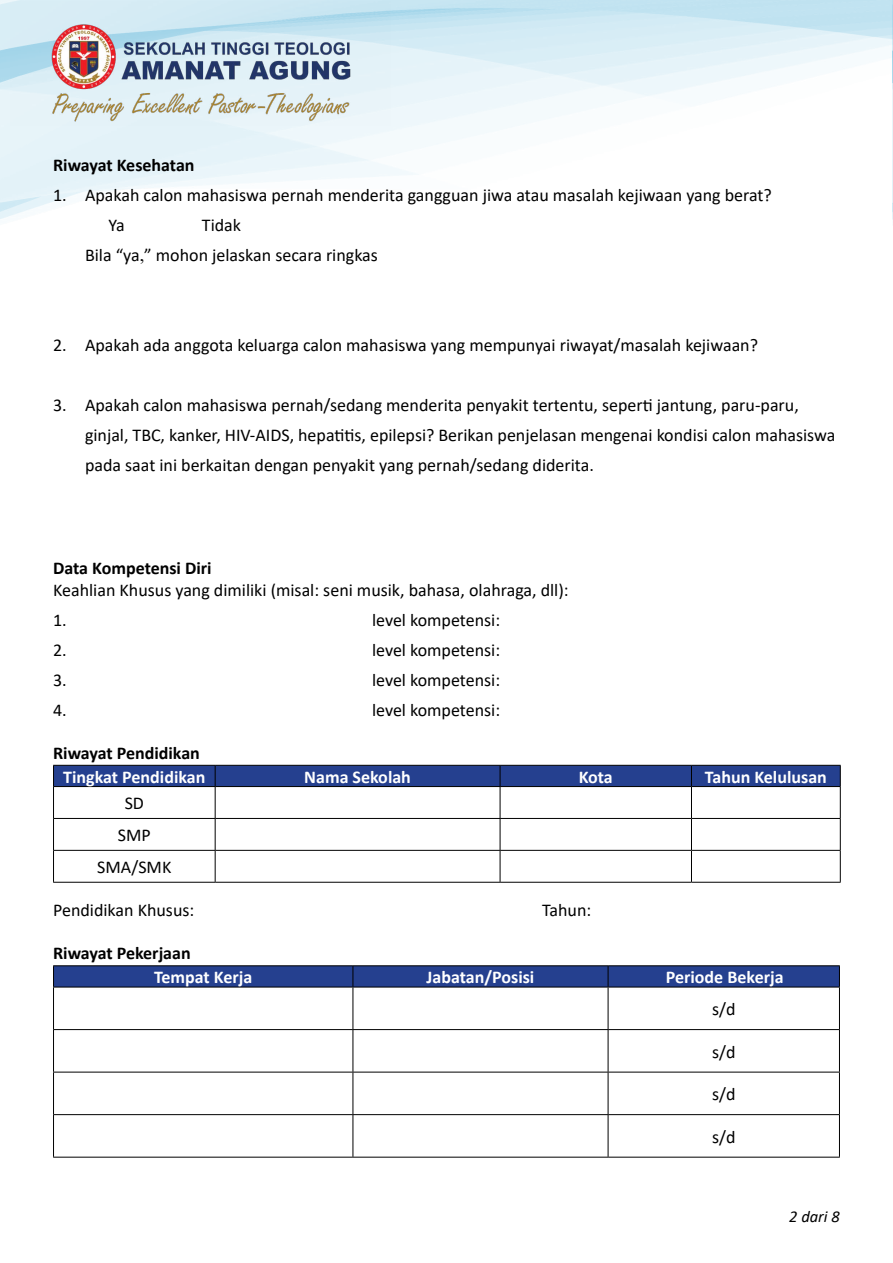
<style>
.page{position:relative;width:893px;height:1263px;background:#fff}
.page>*{position:absolute;margin:0;border:0;box-sizing:border-box;transform-origin:0 0}
.t1{font:18px/30px "Calibri";color:#000}
.t2{font:700 18px "Calibri";color:#fff}
.t3{font:700 18px "Calibri";color:#000}
.t4{font:italic 16.5px "Calibri";color:#000}
.s1{font-family:"Times New Roman"}
</style>
<div class="page">
<img style="left:0;top:0;width:893px;height:1157px">
<img style="left:10px;top:1px;width:381px;height:124px">
<hr style="left:53px;top:786px;width:162px;height:1px;background:#000">
<hr style="left:215px;top:786px;width:285px;height:1px;background:#000">
<hr style="left:500px;top:786px;width:191px;height:1px;background:#000">
<hr style="left:691px;top:786px;width:150px;height:1px;background:#000">
<hr style="left:53px;top:818px;width:162px;height:1px;background:#000">
<hr style="left:215px;top:818px;width:285px;height:1px;background:#000">
<hr style="left:500px;top:818px;width:191px;height:1px;background:#000">
<hr style="left:691px;top:818px;width:150px;height:1px;background:#000">
<hr style="left:53px;top:850px;width:162px;height:1px;background:#000">
<hr style="left:215px;top:850px;width:285px;height:1px;background:#000">
<hr style="left:500px;top:850px;width:191px;height:1px;background:#000">
<hr style="left:691px;top:850px;width:150px;height:1px;background:#000">
<hr style="left:53px;top:882px;width:162px;height:1px;background:#000">
<hr style="left:215px;top:882px;width:285px;height:1px;background:#000">
<hr style="left:500px;top:882px;width:191px;height:1px;background:#000">
<hr style="left:691px;top:882px;width:150px;height:1px;background:#000">
<hr style="left:53px;top:787px;width:1px;height:31px;background:#000">
<hr style="left:53px;top:819px;width:1px;height:31px;background:#000">
<hr style="left:53px;top:851px;width:1px;height:31px;background:#000">
<div style="left:53px;top:765px;width:788px;height:21px;background:#25408f"></div>
<hr style="left:215px;top:787px;width:1px;height:31px;background:#000">
<hr style="left:500px;top:787px;width:1px;height:31px;background:#000">
<hr style="left:691px;top:787px;width:1px;height:31px;background:#000">
<hr style="left:840px;top:787px;width:1px;height:31px;background:#000">
<hr style="left:215px;top:819px;width:1px;height:31px;background:#000">
<hr style="left:500px;top:819px;width:1px;height:31px;background:#000">
<hr style="left:691px;top:819px;width:1px;height:31px;background:#000">
<hr style="left:840px;top:819px;width:1px;height:31px;background:#000">
<hr style="left:215px;top:851px;width:1px;height:31px;background:#000">
<hr style="left:500px;top:851px;width:1px;height:31px;background:#000">
<hr style="left:691px;top:851px;width:1px;height:31px;background:#000">
<hr style="left:840px;top:851px;width:1px;height:31px;background:#000">
<hr style="left:53px;top:965px;width:300px;height:1px;background:#000">
<hr style="left:353px;top:965px;width:255px;height:1px;background:#000">
<hr style="left:608px;top:965px;width:232px;height:1px;background:#000">
<hr style="left:53px;top:987px;width:300px;height:1px;background:#000">
<hr style="left:353px;top:987px;width:255px;height:1px;background:#000">
<hr style="left:608px;top:987px;width:232px;height:1px;background:#000">
<hr style="left:53px;top:1029px;width:300px;height:1px;background:#000">
<hr style="left:353px;top:1029px;width:255px;height:1px;background:#000">
<hr style="left:608px;top:1029px;width:232px;height:1px;background:#000">
<hr style="left:53px;top:1072px;width:300px;height:1px;background:#000">
<hr style="left:353px;top:1072px;width:255px;height:1px;background:#000">
<hr style="left:608px;top:1072px;width:232px;height:1px;background:#000">
<hr style="left:53px;top:1114px;width:300px;height:1px;background:#000">
<hr style="left:353px;top:1114px;width:255px;height:1px;background:#000">
<hr style="left:608px;top:1114px;width:232px;height:1px;background:#000">
<hr style="left:53px;top:1157px;width:300px;height:1px;background:#000">
<hr style="left:353px;top:1157px;width:255px;height:1px;background:#000">
<hr style="left:608px;top:1157px;width:232px;height:1px;background:#000">
<hr style="left:53px;top:987px;width:1px;height:42px;background:#000">
<hr style="left:53px;top:1030px;width:1px;height:42px;background:#000">
<hr style="left:53px;top:1072px;width:1px;height:42px;background:#000">
<hr style="left:53px;top:1115px;width:1px;height:42px;background:#000">
<svg style="left:53px;top:966px;width:787px;height:21px;background:#233d89"></svg>
<hr style="left:353px;top:987px;width:1px;height:42px;background:#000">
<hr style="left:608px;top:987px;width:1px;height:42px;background:#000">
<hr style="left:839px;top:987px;width:1px;height:42px;background:#000">
<hr style="left:353px;top:1030px;width:1px;height:42px;background:#000">
<hr style="left:608px;top:1030px;width:1px;height:42px;background:#000">
<hr style="left:839px;top:1030px;width:1px;height:42px;background:#000">
<hr style="left:353px;top:1072px;width:1px;height:42px;background:#000">
<hr style="left:608px;top:1072px;width:1px;height:42px;background:#000">
<hr style="left:839px;top:1072px;width:1px;height:42px;background:#000">
<hr style="left:353px;top:1115px;width:1px;height:42px;background:#000">
<hr style="left:608px;top:1115px;width:1px;height:42px;background:#000">
<hr style="left:839px;top:1115px;width:1px;height:42px;background:#000">
<p class="t3" style="left:53px;top:152px;width:143px">Riwayat Kesehatan</p>
<p class="t1" style="left:109px;top:179px;width:665px;text-indent:-55px">1. Apakah calon mahasiswa pernah menderita gangguan jiwa atau masalah kejiwaan yang berat?<br>Ya</p>
<p class="t1" style="left:85px;top:209px;width:294px;text-indent:117px">Tidak<br>Bila “ya<span class="s1">,</span>” mohon jelaskan secara ringkas</p>
<p class="t1" style="left:53px;top:329px;width:706px">2. Apakah ada anggota keluarga calon mahasiswa yang mempunyai riwayat/masalah kejiwaan?</p>
<p class="t1" style="left:85px;top:389px;width:752px;text-indent:-32px">3. Apakah calon mahasiswa pernah/sedang menderita penyakit tertentu, seperti jantung, paru-paru, ginjal, TBC, kanker, HIV-AIDS, hepatitis, epilepsi? Berikan penjelasan mengenai kondisi calon mahasiswa pada saat ini berkaitan dengan penyakit yang pernah/sedang diderita.</p>
<p class="t3" style="left:53px;top:555px;width:160px">Data Kompetensi Diri</p>
<p class="t1" style="left:53px;top:574px;width:517px">Keahlian Khusus yang dimiliki (misal: seni musik, bahasa, olahraga, dll):<br>1.</p>
<p class="t1" style="left:372px;top:604px;width:130px">level kompetensi:</p>
<p class="t1" style="left:53px;top:634px;width:15px">2.</p>
<p class="t1" style="left:372px;top:634px;width:130px">level kompetensi:</p>
<p class="t1" style="left:53px;top:664px;width:15px">3.</p>
<p class="t1" style="left:372px;top:664px;width:130px">level kompetensi:</p>
<p class="t1" style="left:53px;top:694px;width:15px">4.</p>
<p class="t1" style="left:372px;top:694px;width:130px">level kompetensi:</p>
<p class="t3" style="left:53px;top:740px;width:148px">Riwayat Pendidikan</p>
<p class="t2" style="left:63px;top:764px;width:144px">Tingkat Pendidikan</p>
<p class="t2" style="left:304px;top:764px;width:108px">Nama Sekolah</p>
<p class="t2" style="left:579px;top:764px;width:36px">Kota</p>
<p class="t2" style="left:705px;top:764px;width:123px">Tahun Kelulusan</p>
<p class="t1" style="left:97px;top:787px;width:76px;line-height:32px;text-align:center">SD<br>SMP<br>SMA/SMK</p>
<p class="t1" style="left:53px;top:895px;width:143px">Pendidikan Khusus:</p>
<p class="t1" style="left:542px;top:895px;width:51px">Tahun:</p>
<p class="t3" style="left:53px;top:941px;width:139px">Riwayat Pekerjaan</p>
<p class="t2" style="left:154px;top:964px;width:100px">Tempat Kerja</p>
<p class="t2" style="left:427px;top:964px;width:109px">Jabatan/Posisi</p>
<p class="t2" style="left:666px;top:964px;width:119px">Periode Bekerja</p>
<p class="t1" style="left:712px;top:994px;width:25px">s/d</p>
<p class="t1" style="left:712px;top:1036px;width:25px">s/d</p>
<p class="t1" style="left:712px;top:1079px;width:25px">s/d</p>
<p class="t1" style="left:712px;top:1121px;width:25px">s/d</p>
<p class="t4" style="left:789px;top:1205px;width:52px">2 dari 8</p>
</div>
